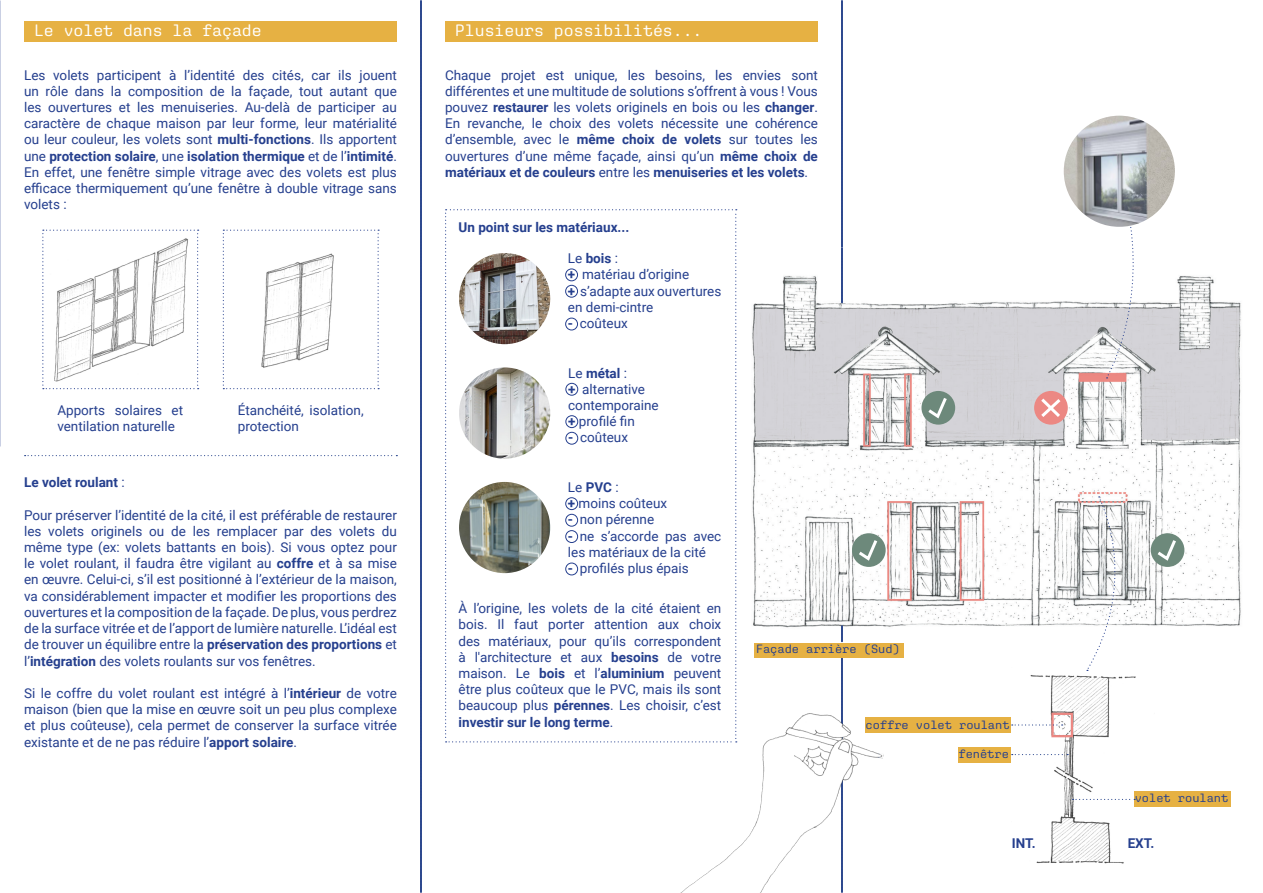
<style>
.page{position:relative;width:1263px;height:893px;background:#fff}
.page>*{position:absolute;margin:0;border:0;box-sizing:border-box;transform-origin:0 0}
.Pour_Titre{font:16.5px "Aglet Mono";color:#fff}
.Pour_texte{font:13.5px/16.2px "Roboto";color:#253f8e;text-align:justify}
.Pour_texte-2{font:700 13.5px "Roboto";color:#253f8e}
.Pour_Titre-2{font:12px "Aglet Mono";color:#253f8e}
.s1{font-weight:700}
.s2{font-weight:400}
</style>
<div class="page">
<div style="left:445px;top:21px;width:373px;height:21px;background:#e6b143"></div>
<div style="left:24px;top:21px;width:373px;height:21px;background:#e6b143"></div>
<svg style="left:421px;top:1px;width:1px;height:892px"></svg>
<svg style="left:42px;top:230px;width:157px;height:159px"></svg>
<svg style="left:223px;top:230px;width:156px;height:159px"></svg>
<svg style="left:25px;top:455px;width:372px;height:1px"></svg>
<img style="left:1011px;top:675px;width:144px;height:189px">
<div style="left:865px;top:717px;width:146px;height:16px;background:#e6b143"></div>
<div style="left:958px;top:747px;width:53px;height:15px;background:#e6b143"></div>
<div style="left:1051px;top:713px;width:22px;height:24px;border:2px solid #ec8883"></div>
<div style="left:1135px;top:791px;width:96px;height:15px;background:#e6b143"></div>
<svg style="left:1012px;top:724px;width:51px;height:1px"></svg>
<svg style="left:1012px;top:754px;width:56px;height:1px"></svg>
<svg style="left:1072px;top:799px;width:63px;height:1px"></svg>
<img style="left:670px;top:685px;width:214px;height:208px">
<div style="left:754px;top:642px;width:150px;height:15px;background:#e6b143"></div>
<img style="left:752px;top:248px;width:489px;height:394px">
<div style="left:921px;top:391px;width:34px;height:34px;background:#6d897b;border-radius:50%"></div>
<svg style="left:925px;top:394px;width:24px;height:27px"></svg>
<div style="left:852px;top:533px;width:34px;height:34px;background:#6d897b;border-radius:50%"></div>
<svg style="left:855px;top:537px;width:25px;height:26px"></svg>
<div style="left:1151px;top:533px;width:33px;height:34px;background:#6d897b;border-radius:50%"></div>
<svg style="left:1154px;top:537px;width:22px;height:26px"></svg>
<div style="left:1034px;top:391px;width:34px;height:34px;background:#ec8883;border-radius:50%"></div>
<svg style="left:1038px;top:395px;width:26px;height:25px"></svg>
<svg style="left:842px;top:1px;width:1px;height:892px"></svg>
<svg style="left:1086px;top:496px;width:49px;height:175px"></svg>
<svg style="left:1106px;top:219px;width:43px;height:159px"></svg>
<img style="left:1064px;top:116px;width:111px;height:111px;border-radius:56px">
<svg style="left:445px;top:209px;width:292px;height:533px"></svg>
<p class="Pour_Titre" style="left:34px;top:21px;width:229px">Le volet dans la façade</p>
<p class="Pour_Titre" style="left:455px;top:21px;width:249px">Plusieurs possibilités...</p>
<p class="Pour_texte" style="left:24px;top:66px;width:374px">Les volets participent à l’identité des cités, car ils jouent un rôle dans la composition de la façade, tout autant que les ouvertures et les menuiseries. Au-delà de participer au caractère de chaque maison par leur forme, leur matérialité ou leur couleur, les volets sont <span class="s1">multi-fonctions</span>. Ils apportent une <span class="s1">protection solaire</span>, une <span class="s1">isolation thermique</span> et de l’<span class="s1">intimité</span>.<br>En effet, une fenêtre simple vitrage avec des volets est plus efficace thermiquement qu’une fenêtre à double vitrage sans volets :</p>
<p class="Pour_texte" style="left:445px;top:66px;width:374px">Chaque projet est unique, les besoins, les envies sont différentes et une multitude de solutions s’offrent à vous ! Vous pouvez <span class="s1">restaurer</span> les volets originels en bois ou les <span class="s1">changer</span>.<br>En revanche, le choix des volets nécessite une cohérence d’ensemble, avec le <span class="s1">même choix de volets</span> sur toutes les ouvertures d’une même façade, ainsi qu’un <span class="s1">même choix de matériaux et de couleurs</span> entre les <span class="s1">menuiseries et les volets</span>.</p>
<p class="Pour_texte-2" style="left:458px;top:218px;width:172px">Un point sur les matériaux...</p>
<p class="Pour_texte" style="left:57px;top:402px;width:127px">Apports solaires et ventilation naturelle</p>
<p class="Pour_texte" style="left:238px;top:402px;width:127px">Étanchéité, isolation, protection</p>
<p class="Pour_texte-2" style="left:24px;top:473px;width:102px">Le volet roulant <span class="s2">:</span></p>
<p class="Pour_texte" style="left:24px;top:506px;width:374px">Pour préserver l’identité de la cité, il est préférable de restaurer les volets originels ou de les remplacer par des volets du même type (ex: volets battants en bois). Si vous optez pour le volet roulant, il faudra être vigilant au <span class="s1">coffre</span> et à sa mise en œuvre. Celui-ci, s’il est positionné à l’extérieur de la maison, va considérablement impacter et modifier les proportions des ouvertures et la composition de la façade. De plus, vous perdrez de la surface vitrée et de l’apport de lumière naturelle. L’idéal est de trouver un équilibre entre la <span class="s1">préservation des proportions</span> et l’<span class="s1">intégration</span> des volets roulants sur vos fenêtres.</p>
<p class="Pour_texte" style="left:24px;top:684px;width:374px">Si le coffre du volet roulant est intégré à l’<span class="s1">intérieur</span> de votre maison (bien que la mise en œuvre soit un peu plus complexe et plus coûteuse), cela permet de conserver la surface vitrée existante et de ne pas réduire l’<span class="s1">apport solaire</span>.</p>
<p class="Pour_texte-2" style="left:568px;top:249px;width:52px"><span class="s2">Le</span> bois <span class="s2">:</span></p>
<p class="Pour_texte" style="left:568px;top:266px;width:123px"><span class="s1">+</span> matériau d’origine</p>
<p class="Pour_texte" style="left:568px;top:282px;width:155px"><span class="s1">+</span> s’adapte aux ouvertures en demi-cintre</p>
<p class="Pour_texte" style="left:568px;top:314px;width:61px"><span class="s1">-</span> coûteux</p>
<p class="Pour_texte-2" style="left:568px;top:363px;width:60px"><span class="s2">Le</span> métal <span class="s2">:</span></p>
<p class="Pour_texte" style="left:568px;top:380px;width:92px"><span class="s1">+</span> alternative contemporaine</p>
<p class="Pour_texte" style="left:568px;top:413px;width:68px"><span class="s1">+</span> profilé fin</p>
<p class="Pour_texte" style="left:568px;top:429px;width:61px"><span class="s1">-</span> coûteux</p>
<p class="Pour_texte" style="left:568px;top:479px;width:52px">Le <span class="s1">PVC</span> :</p>
<p class="Pour_texte" style="left:568px;top:495px;width:101px"><span class="s1">+</span> moins coûteux</p>
<p class="Pour_texte" style="left:568px;top:511px;width:88px"><span class="s1">-</span> non pérenne</p>
<p class="Pour_texte" style="left:568px;top:527px;width:155px"><span class="s1">-</span> ne s’accorde pas avec les matériaux de la cité</p>
<p class="Pour_texte" style="left:568px;top:560px;width:122px"><span class="s1">-</span> profilés plus épais</p>
<p class="Pour_texte" style="left:458px;top:600px;width:264px">À l’origine, les volets de la cité étaient en bois. Il faut porter attention aux choix des matériaux, pour qu’ils correspondent à l'architecture et aux <span class="s1">besoins</span> de votre maison. Le <span class="s1">bois</span> et l’<span class="s1">aluminium</span> peuvent être plus coûteux que le PVC, mais ils sont beaucoup plus <span class="s1">pérennes</span>. Les choisir, c’est <span class="s1">investir sur le long terme</span>.</p>
<p class="Pour_Titre-2" style="left:756px;top:642px;width:145px">Façade arrière (Sud)</p>
<p class="Pour_Titre-2" style="left:865px;top:717px;width:145px">coffre volet roulant</p>
<p class="Pour_Titre-2" style="left:958px;top:747px;width:52px">fenêtre</p>
<p class="Pour_Titre-2" style="left:1135px;top:791px;width:95px">volet roulant</p>
<p class="Pour_texte-2" style="left:1012px;top:834px;width:25px">INT.</p>
<p class="Pour_texte-2" style="left:1128px;top:834px;width:28px">EXT.</p>
</div>
